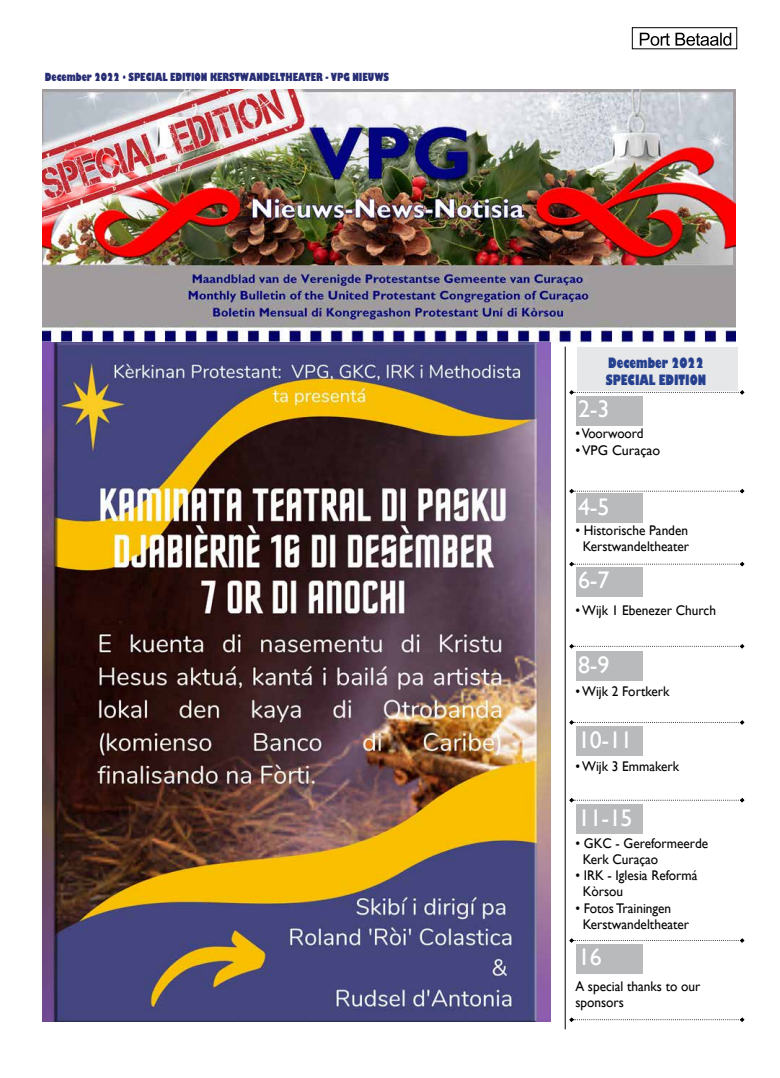
<style>
.page{position:relative;width:780px;height:1078px;background:#fff}
.page>*{position:absolute;margin:0;border:0;box-sizing:border-box;transform-origin:0 0}
.t1{font:24px "Gill Sans";letter-spacing:-.015em;color:#fff}
.t2{font:14px/16px "Gill Sans";color:#000;scale:.95 1}
.t3{font:14px/16.8px "Gill Sans MT Ult Bd Cn";color:#25408f}
.t4{font:14px "Gill Sans";color:#000}
.t5{font:14px "Gill Sans";color:#000;scale:.94 1}
.t6{font:11px "Gill Sans MT Ult Bd Cn";color:#282e74}
</style>
<div class="page">
<img style="left:43px;top:89px;width:692px;height:253px">
<svg style="left:639px;top:33px;width:92px;height:13px"></svg>
<div style="left:631px;top:27px;width:106px;height:22px;border:1px solid #000"></div>
<div style="left:577px;top:347px;width:160px;height:43px;background:#e6e7e8"></div>
<div style="left:576px;top:396px;width:66px;height:29px;background:#b8babc"></div>
<div style="left:576px;top:493px;width:66px;height:29px;background:#b8babc"></div>
<div style="left:576px;top:567px;width:66px;height:29px;background:#b8babc"></div>
<div style="left:576px;top:651px;width:66px;height:29px;background:#b8babc"></div>
<div style="left:576px;top:726px;width:66px;height:29px;background:#b8babc"></div>
<div style="left:576px;top:804px;width:66px;height:29px;background:#b8babc"></div>
<div style="left:576px;top:943px;width:66px;height:30px;background:#b8babc"></div>
<hr style="left:564px;top:346px;width:1px;height:683px;background:#000">
<svg style="left:569px;top:389px;width:176px;height:6px"></svg>
<svg style="left:569px;top:488px;width:176px;height:6px"></svg>
<svg style="left:569px;top:561px;width:176px;height:6px"></svg>
<svg style="left:569px;top:644px;width:176px;height:5px"></svg>
<svg style="left:569px;top:720px;width:176px;height:5px"></svg>
<svg style="left:569px;top:798px;width:176px;height:5px"></svg>
<svg style="left:569px;top:938px;width:176px;height:5px"></svg>
<svg style="left:569px;top:1017px;width:176px;height:5px"></svg>
<img style="left:43px;top:342px;width:507px;height:679px">
<p class="t6" style="left:45px;top:70px;width:345px">December 2022 • SPECIAL EDITION KERSTWANDELTHEATER - VPG NIEUWS</p>
<p class="t3" style="left:605px;top:354px;width:102px">December 2022<br>SPECIAL EDITION</p>
<h1 class="t1" style="left:578px;top:395px;width:33px">2-3</h1>
<p class="t5" style="left:575px;top:425px;width:74px">• Voorwoord</p>
<p class="t4" style="left:575px;top:442px;width:86px">• VPG Curaçao</p>
<h1 class="t1" style="left:578px;top:493px;width:33px">4-5</h1>
<p class="t2" style="left:575px;top:522px;width:121px;text-align:center">• Historische Panden<br>Kerstwandeltheater</p>
<h1 class="t1" style="left:578px;top:566px;width:33px">6-7</h1>
<p class="t2" style="left:575px;top:602px;width:149px">• Wijk 1 Ebenezer Church</p>
<h1 class="t1" style="left:578px;top:651px;width:33px">8-9</h1>
<p class="t2" style="left:575px;top:683px;width:101px">• Wijk 2 Fortkerk</p>
<h1 class="t1" style="left:578px;top:725px;width:56px">10-11</h1>
<p class="t2" style="left:575px;top:758px;width:111px">• Wijk 3 Emmakerk</p>
<h1 class="t1" style="left:578px;top:803px;width:56px">11-15</h1>
<p class="t2" style="left:582px;top:835px;width:133px;text-indent:-7px">• GKC - Gereformeerde<br>Kerk Curaçao</p>
<p class="t2" style="left:582px;top:867px;width:122px;text-indent:-7px">• IRK - Iglesia Reformá<br>Kòrsou</p>
<p class="t2" style="left:582px;top:899px;width:113px;text-indent:-7px">• Fotos Trainingen<br>Kerstwandeltheater</p>
<h1 class="t1" style="left:578px;top:943px;width:25px">16</h1>
<p class="t2" style="left:575px;top:978px;width:133px">A special thanks to our sponsors</p>
</div>
